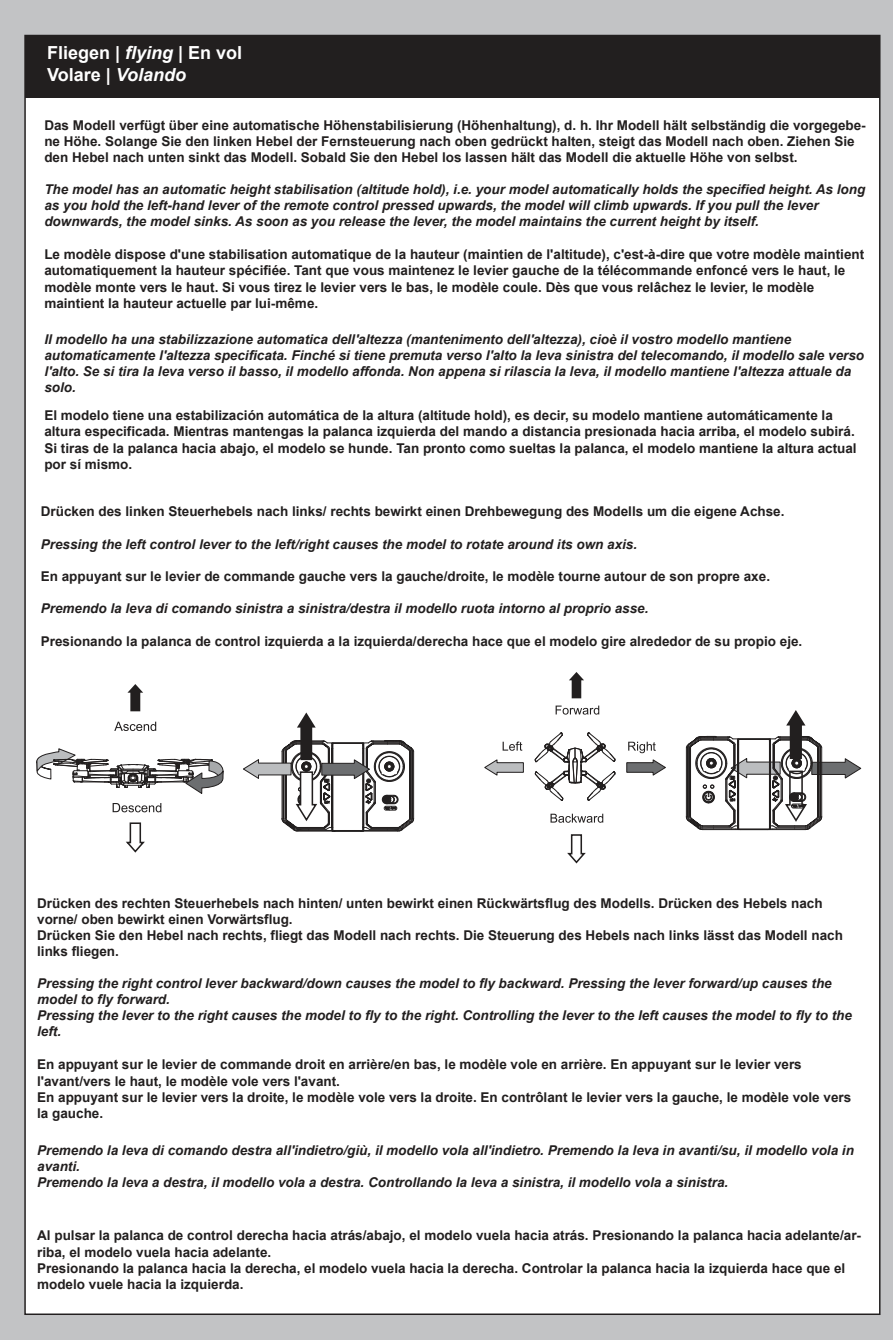
<style>
.page{position:relative;width:893px;height:1340px;background:#fff}
.page>*{position:absolute;margin:0;border:0;box-sizing:border-box;transform-origin:0 0}
.t1{font:700 18px/21.6px "Arial";color:#fff}
.t2{font:700 13.5px/16.2px "Arial";color:#221f1f}
.t3{font:italic 700 13.5px/16.2px "Arial";color:#221f1f}
.s1{font-style:italic}
</style>
<div class="page">
<div style="left:0;top:0;width:893px;height:1339px;background:#c2c3c5"></div>
<div style="left:24px;top:35px;width:856px;height:1279px;background:#fff;border:1px solid #221f1f"></div>
<div style="left:25px;top:36px;width:855px;height:61px;background:#221f1f"></div>
<svg style="left:36px;top:684px;width:188px;height:169px"></svg>
<svg style="left:243px;top:712px;width:171px;height:120px"></svg>
<svg style="left:569px;top:672px;width:15px;height:26px"></svg>
<svg style="left:567px;top:834px;width:19px;height:30px"></svg>
<svg style="left:484px;top:759px;width:40px;height:17px"></svg>
<svg style="left:556px;top:705px;width:43px;height:9px"></svg>
<svg style="left:550px;top:813px;width:53px;height:9px"></svg>
<svg style="left:503px;top:741px;width:19px;height:9px"></svg>
<svg style="left:626px;top:741px;width:40px;height:35px"></svg>
<svg style="left:535px;top:732px;width:80px;height:69px"></svg>
<svg style="left:686px;top:710px;width:176px;height:120px"></svg>
<h1 class="t1" style="left:47px;top:44px;width:197px">Fliegen | <span class="s1">flying</span> | En vol<br>Volare | <span class="s1">Volando</span></h1>
<p class="t2" style="left:44px;top:118px;width:823px">Das Modell verfügt über eine automatische Höhenstabilisierung (Höhenhaltung), d. h. Ihr Modell hält selbständig die vorgegebe&shy;ne Höhe. Solange Sie den linken Hebel der Fernsteuerung nach oben gedrückt halten, steigt das Modell nach oben. Ziehen Sie den Hebel nach unten sinkt das Modell. Sobald Sie den Hebel los lassen hält das Modell die aktuelle Höhe von selbst.</p>
<p class="t3" style="left:44px;top:182px;width:822px">The model has an automatic height stabilisation (altitude hold), i.e. your model automatically holds the specified height. As long as you hold the left-hand lever of the remote control pressed upwards, the model will climb upwards. If you pull the lever downwards, the model sinks. As soon as you release the lever, the model maintains the current height by itself.</p>
<p class="t2" style="left:44px;top:247px;width:821px">Le modèle dispose d'une stabilisation automatique de la hauteur (maintien de l'altitude), c'est-à-dire que votre modèle maintient automatiquement la hauteur spécifiée. Tant que vous maintenez le levier gauche de la télécommande enfoncé vers le haut, le modèle monte vers le haut. Si vous tirez le levier vers le bas, le modèle coule. Dès que vous relâchez le levier, le modèle maintient la hauteur actuelle par lui-même.</p>
<p class="t3" style="left:44px;top:332px;width:821px">Il modello ha una stabilizzazione automatica dell'altezza (mantenimento dell'altezza), cioè il vostro modello mantiene automaticamente l'altezza specificata. Finché si tiene premuta verso l'alto la leva sinistra del telecomando, il modello sale verso l'alto. Se si tira la leva verso il basso, il modello affonda. Non appena si rilascia la leva, il modello mantiene l'altezza attuale da solo.</p>
<p class="t2" style="left:44px;top:408px;width:814px">El modelo tiene una estabilización automática de la altura (altitude hold), es decir, su modelo mantiene automáticamente la altura especificada. Mientras mantengas la palanca izquierda del mando a distancia presionada hacia arriba, el modelo subirá.<br>Si tiras de la palanca hacia abajo, el modelo se hunde. Tan pronto como sueltas la palanca, el modelo mantiene la altura actual por sí mismo.</p>
<p class="t2" style="left:41px;top:504px;width:745px">Drücken des linken Steuerhebels nach links/ rechts bewirkt einen Drehbewegung des Modells um die eigene Achse.</p>
<p class="t3" style="left:41px;top:537px;width:598px">Pressing the left control lever to the left/right causes the model to rotate around its own axis.</p>
<p class="t2" style="left:41px;top:569px;width:731px">En appuyant sur le levier de commande gauche vers la gauche/droite, le modèle tourne autour de son propre axe.</p>
<p class="t3" style="left:41px;top:601px;width:609px">Premendo la leva di comando sinistra a sinistra/destra il modello ruota intorno al proprio asse.</p>
<p class="t2" style="left:41px;top:634px;width:763px">Presionando la palanca de control izquierda a la izquierda/derecha hace que el modelo gire alrededor de su propio eje.</p>
<p class="t2" style="left:37px;top:896px;width:807px">Drücken des rechten Steuerhebels nach hinten/ unten bewirkt einen Rückwärtsflug des Modells. Drücken des Hebels nach vorne/ oben bewirkt einen Vorwärtsflug.<br>Drücken Sie den Hebel nach rechts, fliegt das Modell nach rechts. Die Steuerung des Hebels nach links lässt das Modell nach links fliegen.</p>
<p class="t3" style="left:37px;top:976px;width:816px">Pressing the right control lever backward/down causes the model to fly backward. Pressing the lever forward/up causes the model to fly forward.<br>Pressing the lever to the right causes the model to fly to the right. Controlling the lever to the left causes the model to fly to the left.</p>
<p class="t2" style="left:37px;top:1057px;width:816px">En appuyant sur le levier de commande droit en arrière/en bas, le modèle vole en arrière. En appuyant sur le levier vers l'avant/vers le haut, le modèle vole vers l'avant.<br>En appuyant sur le levier vers la droite, le modèle vole vers la droite. En contrôlant le levier vers la gauche, le modèle vole vers la gauche.</p>
<p class="t3" style="left:37px;top:1143px;width:818px">Premendo la leva di comando destra all'indietro/giù, il modello vola all'indietro. Premendo la leva in avanti/su, il modello vola in avanti.<br>Premendo la leva a destra, il modello vola a destra. Controllando la leva a sinistra, il modello vola a sinistra.</p>
<p class="t2" style="left:37px;top:1228px;width:825px">Al pulsar la palanca de control derecha hacia atrás/abajo, el modelo vuela hacia atrás. Presionando la palanca hacia adelante/ar&shy;riba, el modelo vuela hacia adelante.<br>Presionando la palanca hacia la derecha, el modelo vuela hacia la derecha. Controlar la palanca hacia la izquierda hace que el modelo vuele hacia la izquierda.</p>
</div>
